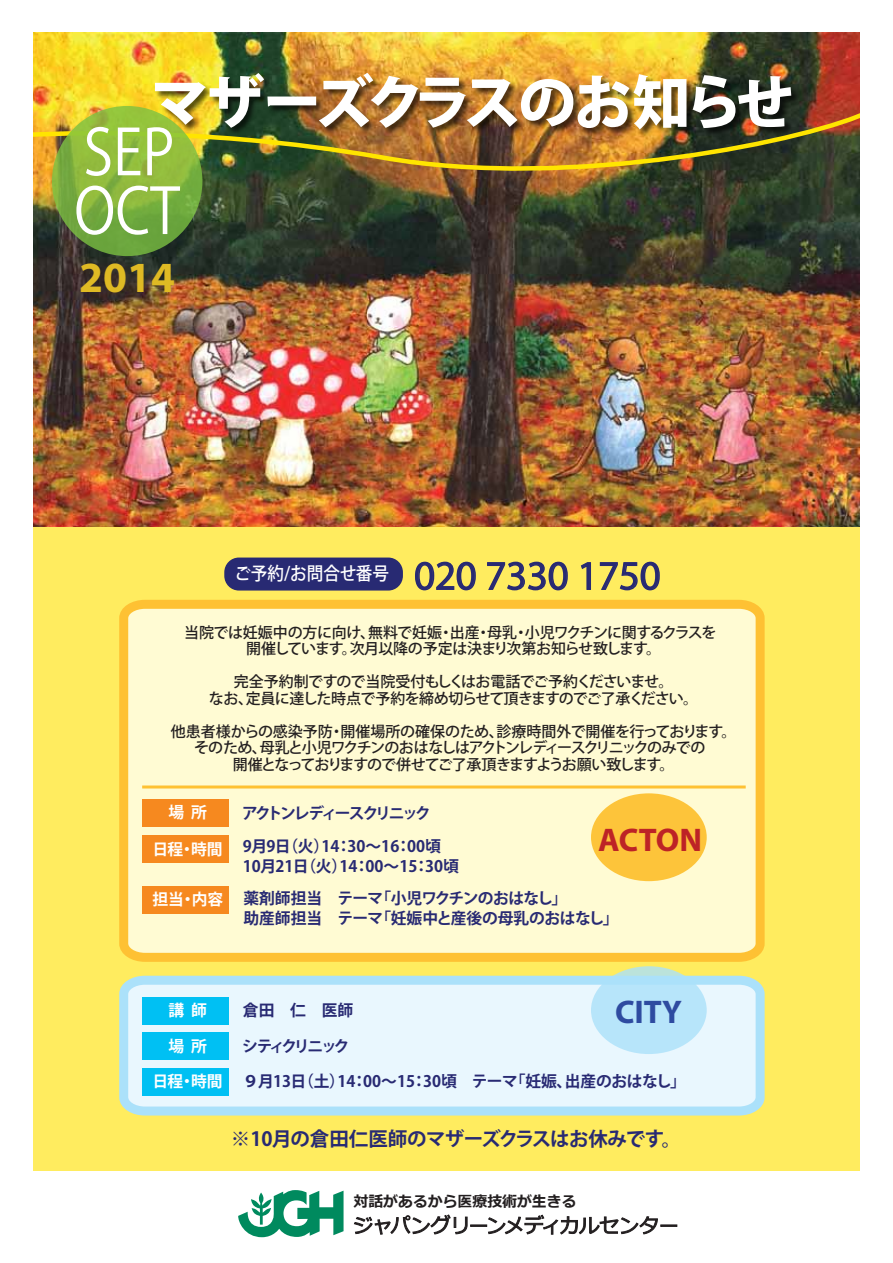
<style>
.page{position:relative;width:893px;height:1263px;background:#fff}
.page>*{position:absolute;margin:0;border:0;box-sizing:border-box;transform-origin:0 0}
.t1{font:62.7px/58.8px "Koz Go Pro";color:#fff;scale:.9 1}
.t2{font:800 58.35px "Koz Go Pro";letter-spacing:-.1em;color:#fff}
.t3{font:700 43.2px "Myriad Pro";color:#dfba24}
.t4{font:35.25px "Koz Go Pro";color:#282a73;scale:1.07 1}
.t5{font:700 32.85px "Myriad Pro";letter-spacing:-.015em;color:#bd2326}
.t6{font:700 32.85px "Myriad Pro";color:#2e4ba0}
.t7{font:700 19.5px "Koz Go Pro";letter-spacing:-.03em;color:#282a73}
.t8{font:700 15.75px/19.6px "Koz Go Pro";letter-spacing:-.03em;color:#282a73}
.t9{font:700 15.75px/33.2px "Koz Go Pro";letter-spacing:-.13em;color:#282a73}
.t10{font:700 15.75px "Koz Go Pro";color:#fff}
.t11{font:700 15.75px "Koz Go Pro";color:#282a73}
.t12{font:700 15.75px "Koz Go Pro";letter-spacing:-.2em;color:#282a73}
.t13{font:700 15.3px "Meiryo";color:#231f20}
.t14{font:500 15px/16.5px "Koz Go Pro";letter-spacing:-.05em;color:#231f20;text-align:center}
.t15{font:500 15px/16.5px "Koz Go Pro";letter-spacing:-.03em;color:#231f20;text-align:center}
</style>
<div class="page">
<img style="left:33px;top:32px;width:827px;height:495px">
<div style="left:33px;top:527px;width:839px;height:644px;background:#ffec5f"></div>
<svg style="left:238px;top:1190px;width:106px;height:47px"></svg>
<svg style="left:354px;top:1215px;width:323px;height:19px"></svg>
<img style="left:151px;top:70px;width:652px;height:35px">
<img style="left:33px;top:105px;width:827px;height:91px">
<div style="left:860px;top:0;width:33px;height:1263px;background:#fff"></div>
<svg style="left:52px;top:106px;width:150px;height:150px;background:#83b43d"></svg>
<div style="left:225px;top:558px;width:177px;height:32px;background:#282a73;border-radius:14px"></div>
<div style="left:224px;top:557px;width:179px;height:33px;border:2px solid #282a73;border-radius:14px"></div>
<svg style="left:415px;top:561px;width:61px;height:30px"></svg>
<svg style="left:487px;top:561px;width:81px;height:30px"></svg>
<svg style="left:580px;top:562px;width:11px;height:28px"></svg>
<svg style="left:599px;top:561px;width:61px;height:30px"></svg>
<svg style="left:119px;top:600px;width:646px;height:362px;background:#fef6c5"></svg>
<div style="left:142px;top:886px;width:87px;height:27px;background:#f6891f"></div>
<div style="left:142px;top:799px;width:87px;height:27px;background:#f6891f"></div>
<div style="left:142px;top:835px;width:87px;height:28px;background:#f6891f"></div>
<hr style="left:142px;top:785px;width:604px;height:3px;background:#fec133">
<div style="left:591px;top:793px;width:116px;height:88px;background:#fdc43a;border-radius:50%"></div>
<svg style="left:119px;top:971px;width:646px;height:145px;background:#dff2f6"></svg>
<div style="left:142px;top:997px;width:87px;height:27px;background:#00c0f3"></div>
<div style="left:142px;top:1032px;width:87px;height:28px;background:#00c0f3"></div>
<div style="left:142px;top:1068px;width:87px;height:28px;background:#00c0f3"></div>
<svg style="left:591px;top:966px;width:116px;height:88px;background:#b6e4f7"></svg>
<h2 class="t2" style="left:151px;top:64px;width:644px">マザーズクラスのお知らせ</h2>
<h1 class="t1" style="left:74px;top:125px;width:119px">SEP<br>OCT</h1>
<h3 class="t3" style="left:79px;top:249px;width:97px">2014</h3>
<h3 class="t4" style="left:235px;top:553px;width:400px"><sup>ご予約/お問合せ番号</sup> 020 7330 1750</h3>
<p class="t15" style="left:184px;top:625px;width:534px">当院では妊娠中の方に向け、無料で妊娠・出産・母乳・小児ワクチンに関するクラスを開催しています。次月以降の予定は決まり次第お知らせ致します。</p>
<p class="t14" style="left:209px;top:674px;width:491px">完全予約制ですので当院受付もしくはお電話でご予約くださいませ。<br>なお、定員に達した時点で予約を締め切らせて頂きますのでご了承ください。</p>
<p class="t14" style="left:171px;top:724px;width:567px">他患者様からの感染予防・開催場所の確保のため、診療時間外で開催を行っております。そのため、母乳と小児ワクチンのおはなしはアクトンレディースクリニックのみでの<br>開催となっておりますので併せてご了承頂きますようお願い致します。</p>
<p class="t10" style="left:169px;top:802px;width:40px">場 所</p>
<p class="t9" style="left:242px;top:797px;width:201px">アクトンレディースクリニック<br>9月9日（火）14：30～16：00頃</p>
<p class="t11" style="left:243px;top:856px;width:218px">10月21日（火）14：00～15：30頃</p>
<p class="t10" style="left:152px;top:839px;width:72px">日程・時間</p>
<h3 class="t5" style="left:598px;top:818px;width:106px">ACTON</h3>
<p class="t10" style="left:152px;top:889px;width:72px">担当・内容</p>
<p class="t8" style="left:243px;top:889px;width:377px">薬剤師担当　テーマ「小児ワクチンのおはなし」<br>助産師担当　テーマ「妊娠中と産後の母乳のおはなし」</p>
<h3 class="t6" style="left:615px;top:991px;width:68px">CITY</h3>
<p class="t10" style="left:169px;top:1000px;width:40px">講 師</p>
<p class="t8" style="left:243px;top:1002px;width:112px">倉田　仁　医師</p>
<p class="t10" style="left:169px;top:1035px;width:40px">場 所</p>
<p class="t12" style="left:242px;top:1036px;width:109px">シティクリニック</p>
<p class="t10" style="left:152px;top:1071px;width:72px">日程・時間</p>
<p class="t8" style="left:243px;top:1073px;width:444px">９月13日（土）14：00～15：30頃　テーマ「妊娠、出産のおはなし」</p>
<h3 class="t7" style="left:231px;top:1126px;width:452px">※10月の倉田仁医師のマザーズクラスはお休みです。</h3>
<p class="t13" style="left:354px;top:1191px;width:224px">対話があるから医療技術が生きる</p>
</div>
